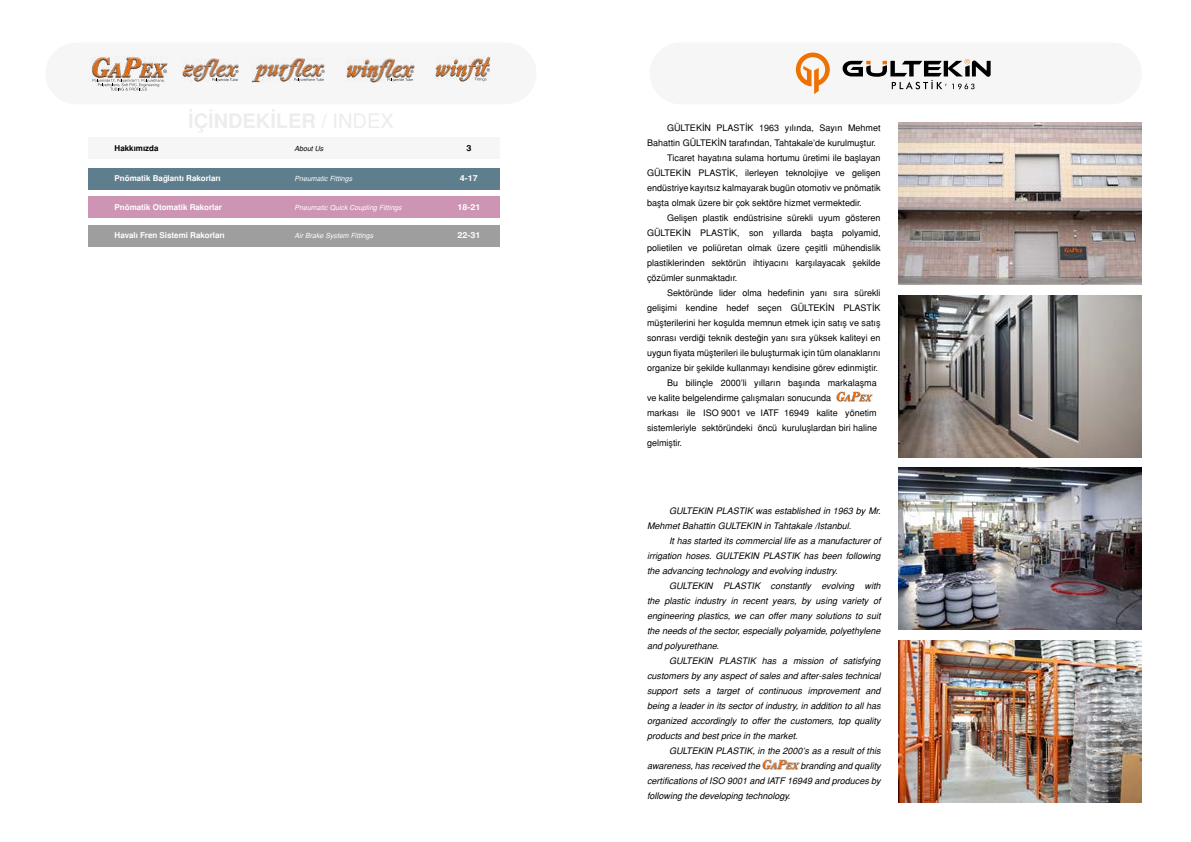
<style>
.page{position:relative;width:1191px;height:842px;background:#fff}
.page>*{position:absolute;margin:0;border:0;box-sizing:border-box;transform-origin:0 0}
.t1{font:9px "Helvetica Normal Tr";color:#000}
.t2{font:italic 9px/15px "Helvetica Tr";color:#000;text-align:justify}
.t3{font:700 8.2px "Helvetica Tr";color:#fff;scale:1.1 1}
.t4{font:700 8.2px "Helvetica Tr";color:#000;scale:1.1 1}
.t5{font:700 8px "Helvetica Tr";color:#fff}
.t6{font:700 8px "Helvetica Tr";color:#000}
.t7{font:italic 7px "Helvetica Tr";color:#fff}
.t8{font:italic 7px "Helvetica Tr";color:#000}
</style>
<div class="page">
<div style="left:45px;top:43px;width:491px;height:61px;background:#f6f6f6;border-radius:31px"></div>
<div style="left:649px;top:43px;width:492px;height:61px;background:#f6f6f6;border-radius:31px"></div>
<div style="left:88px;top:138px;width:411px;height:21px;background:#f6f6f6"></div>
<div style="left:88px;top:197px;width:411px;height:21px;background:#ce94b3"></div>
<div style="left:88px;top:225px;width:411px;height:21px;background:#9e9e9e"></div>
<div style="left:88px;top:168px;width:411px;height:22px;background:#5f7e8d"></div>
<img style="left:898px;top:122px;width:243px;height:163px">
<img style="left:898px;top:295px;width:243px;height:162px">
<img style="left:898px;top:468px;width:243px;height:162px">
<img style="left:898px;top:640px;width:243px;height:162px">
<img style="left:836px;top:391px;width:36px;height:11px">
<img style="left:763px;top:759px;width:36px;height:11px">
<svg style="left:92px;top:52px;width:899px;height:42px"></svg>
<p class="t6" style="left:115px;top:143px;width:46px">Hakkımızda</p>
<p class="t8" style="left:295px;top:144px;width:30px">About Us</p>
<p class="t4" style="left:466px;top:143px;width:6px">3</p>
<p class="t5" style="left:115px;top:174px;width:108px">Pnömatik Bağlantı Rakorları</p>
<p class="t7" style="left:295px;top:175px;width:59px">Pneumatic Fittings</p>
<p class="t3" style="left:460px;top:174px;width:18px">4-17</p>
<p class="t5" style="left:115px;top:202px;width:109px">Pnömatik Otomatik Rakorlar</p>
<p class="t7" style="left:295px;top:203px;width:108px">Pneumatic Quick Coupling Fittings</p>
<p class="t3" style="left:457px;top:202px;width:22px">18-21</p>
<p class="t5" style="left:115px;top:230px;width:112px">Havalı Fren Sistemi Rakorları</p>
<p class="t7" style="left:295px;top:231px;width:80px">Air Brake System Fittings</p>
<p class="t3" style="left:457px;top:230px;width:22px">22-31</p>
<p class="t1" style="left:667px;top:123px;width:215px">GÜLTEKİN PLASTİK 1963 yılında, Sayın Mehmet</p>
<p class="t1" style="left:647px;top:138px;width:230px">Bahattin GÜLTEKİN tarafından, Tahtakale’de kurulmuştur.</p>
<p class="t1" style="left:667px;top:153px;width:215px">Ticaret hayatına sulama hortumu üretimi ile başlayan</p>
<p class="t1" style="left:647px;top:168px;width:235px">GÜLTEKİN PLASTİK, ilerleyen teknolojiye ve gelişen</p>
<p class="t1" style="left:647px;top:183px;width:235px">endüstriye kayıtsız kalmayarak bugün otomotiv ve pnömatik</p>
<p class="t1" style="left:647px;top:198px;width:216px">başta olmak üzere bir çok sektöre hizmet vermektedir.</p>
<p class="t1" style="left:667px;top:213px;width:215px">Gelişen plastik endüstrisine sürekli uyum gösteren</p>
<p class="t1" style="left:647px;top:228px;width:235px">GÜLTEKİN PLASTİK, son yıllarda başta polyamid,</p>
<p class="t1" style="left:647px;top:243px;width:235px">polietilen ve poliüretan olmak üzere çeşitli mühendislik</p>
<p class="t1" style="left:647px;top:258px;width:235px">plastiklerinden sektörün ihtiyacını karşılayacak şekilde</p>
<p class="t1" style="left:647px;top:273px;width:92px">çözümler sunmaktadır.</p>
<p class="t1" style="left:667px;top:288px;width:215px">Sektöründe lider olma hedefinin yanı sıra sürekli</p>
<p class="t1" style="left:647px;top:303px;width:235px">gelişimi kendine hedef seçen GÜLTEKİN PLASTİK</p>
<p class="t1" style="left:647px;top:318px;width:235px">müşterilerini her koşulda memnun etmek için satış ve satış</p>
<p class="t1" style="left:647px;top:333px;width:235px">sonrası verdiği teknik desteğin yanı sıra yüksek kaliteyi en</p>
<p class="t1" style="left:647px;top:348px;width:235px">uygun fiyata müşterileri ile buluşturmak için tüm olanaklarını</p>
<p class="t1" style="left:647px;top:363px;width:232px">organize bir şekilde kullanmayı kendisine görev edinmiştir.</p>
<p class="t1" style="left:667px;top:378px;width:211px">Bu bilinçle 2000’li yılların başında markalaşma</p>
<p class="t1" style="left:647px;top:393px;width:185px">ve kalite belgelendirme çalışmaları sonucunda</p>
<p class="t1" style="left:647px;top:408px;width:231px">markası ile ISO 9001 ve IATF 16949 kalite yönetim</p>
<p class="t1" style="left:647px;top:423px;width:232px">sistemleriyle sektöründeki öncü kuruluşlardan biri haline</p>
<p class="t1" style="left:647px;top:438px;width:36px">gelmiştir.</p>
<p class="t2" style="left:647px;top:503px;width:235px;text-indent:22px">GULTEKIN PLASTIK was established in 1963 by Mr.<br>Mehmet Bahattin GULTEKIN in Tahtakale /Istanbul.</p>
<p class="t2" style="left:647px;top:533px;width:235px;text-indent:22px">It has started its commercial life as a manufacturer of irrigation hoses. GULTEKIN PLASTIK has been following the advancing technology and evolving industry.</p>
<p class="t2" style="left:647px;top:578px;width:235px;text-indent:22px">GULTEKIN PLASTIK constantly evolving with the plastic industry in recent years, by using variety of engineering plastics, we can offer many solutions to suit the needs of the sector, especially polyamide, polyethylene and polyurethane.</p>
<p class="t2" style="left:647px;top:653px;width:235px;text-indent:22px">GULTEKIN PLASTIK has a mission of satisfying customers by any aspect of sales and after-sales technical support sets a target of continuous improvement and being a leader in its sector of industry, in addition to all has organized accordingly to offer the customers, top quality products and best price in the market.</p>
<p class="t2" style="left:647px;top:743px;width:235px;text-indent:22px">GULTEKIN PLASTIK, in the 2000’s as a result of this awareness, has received the</p>
<p class="t2" style="left:647px;top:758px;width:235px;text-indent:153px">branding and quality certifications of ISO 9001 and IATF 16949 and produces by following the developing technology.</p>
</div>
